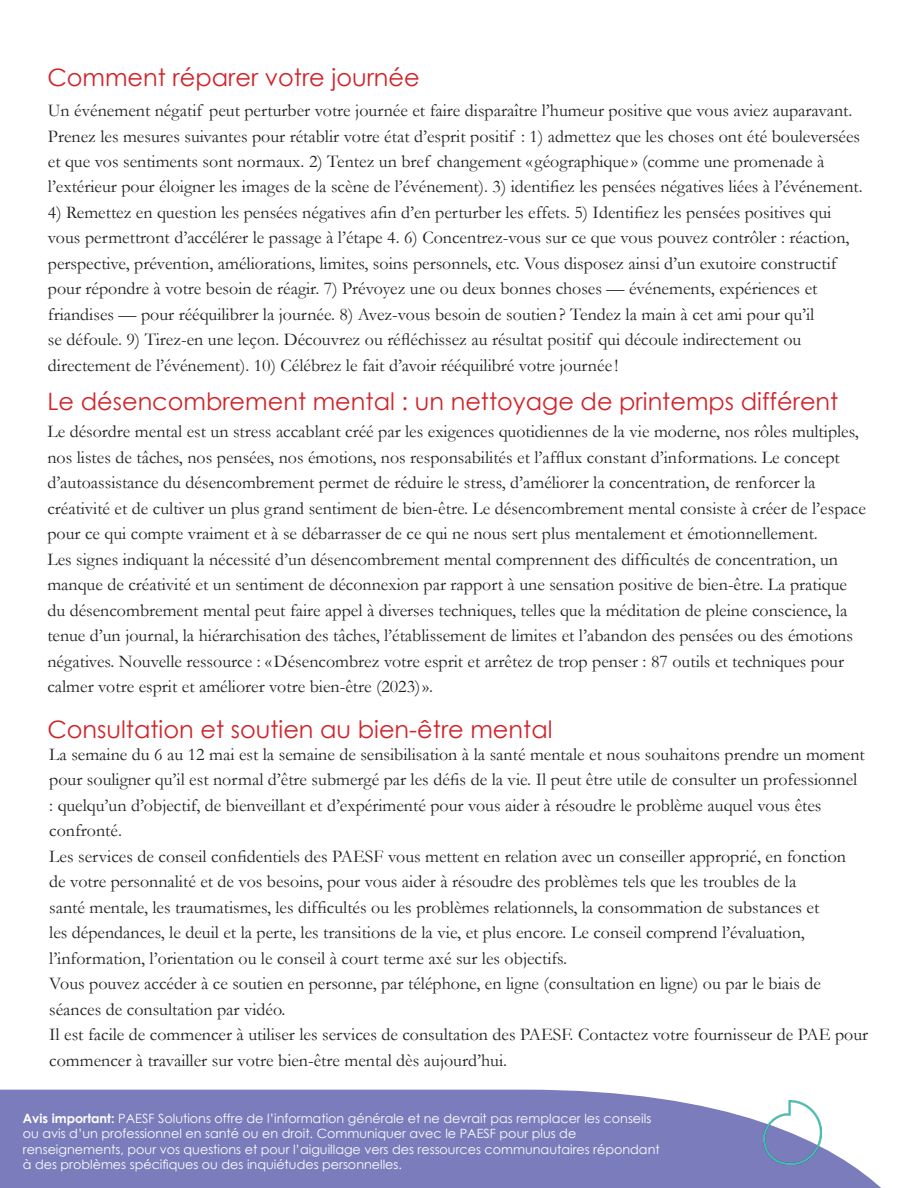
<style>
.page{position:relative;width:918px;height:1188px;background:#fff}
.page>*{position:absolute;margin:0;border:0;box-sizing:border-box;transform-origin:0 0}
.t1{font:24px "Century Gothic";color:#d1232a}
.t2{font:18px/25.5px "Garamond";color:#231f20}
.t3{font:12.75px/15.3px "Century Gothic";color:#fff}
.s1{font-weight:700}
</style>
<div class="page">
<svg style="left:0;top:1090px;width:881px;height:98px;background:#8687c1"></svg>
<img style="left:764px;top:1100px;width:58px;height:65px">
<h1 class="t1" style="left:47px;top:61px;width:374px">Comment réparer votre journée</h1>
<p class="t2" style="left:48px;top:97px;width:816px">Un événement négatif peut perturber votre journée et faire disparaître l’humeur positive que vous aviez auparavant.<br>Prenez les mesures suivantes pour rétablir votre état d’esprit positif : 1) admettez que les choses ont été bouleversées et que vos sentiments sont normaux. 2) Tentez un bref changement « géographique » (comme une promenade à l’extérieur pour éloigner les images de la scène de l’événement). 3) identifiez les pensées négatives liées à l’événement.</p>
<p class="t2" style="left:48px;top:199px;width:803px">4) Remettez en question les pensées négatives afin d’en perturber les effets. 5) Identifiez les pensées positives qui vous permettront d’accélérer le passage à l’étape 4. 6) Concentrez-vous sur ce que vous pouvez contrôler : réaction, perspective, prévention, améliorations, limites, soins personnels, etc. Vous disposez ainsi d’un exutoire constructif pour répondre à votre besoin de réagir. 7) Prévoyez une ou deux bonnes choses — événements, expériences et friandises — pour rééquilibrer la journée. 8) Avez-vous besoin de soutien ? Tendez la main à cet ami pour qu’il<br>se défoule. 9) Tirez-en une leçon. Découvrez ou réfléchissez au résultat positif qui découle indirectement ou directement de l’événement). 10) Célébrez le fait d’avoir rééquilibré votre journée !</p>
<h1 class="t1" style="left:47px;top:384px;width:793px">Le désencombrement mental : un nettoyage de printemps différent</h1>
<p class="t2" style="left:47px;top:418px;width:820px">Le désordre mental est un stress accablant créé par les exigences quotidiennes de la vie moderne, nos rôles multiples, nos listes de tâches, nos pensées, nos émotions, nos responsabilités et l’afflux constant d’informations. Le concept d’autoassistance du désencombrement permet de réduire le stress, d’améliorer la concentration, de renforcer la créativité et de cultiver un plus grand sentiment de bien-être. Le désencombrement mental consiste à créer de l’espace pour ce qui compte vraiment et à se débarrasser de ce qui ne nous sert plus mentalement et émotionnellement.<br>Les signes indiquant la nécessité d’un désencombrement mental comprennent des difficultés de concentration, un manque de créativité et un sentiment de déconnexion par rapport à une sensation positive de bien-être. La pratique du désencombrement mental peut faire appel à diverses techniques, telles que la méditation de pleine conscience, la tenue d’un journal, la hiérarchisation des tâches, l’établissement de limites et l’abandon des pensées ou des émotions négatives. Nouvelle ressource : « Désencombrez votre esprit et arrêtez de trop penser : 87 outils et techniques pour calmer votre esprit et améliorer votre bien-être (2023) ».</p>
<h1 class="t1" style="left:47px;top:713px;width:507px">Consultation et soutien au bien-être mental</h1>
<p class="t2" style="left:49px;top:741px;width:820px">La semaine du 6 au 12 mai est la semaine de sensibilisation à la santé mentale et nous souhaitons prendre un moment pour souligner qu’il est normal d’être submergé par les défis de la vie. Il peut être utile de consulter un professionnel<br>: quelqu’un d’objectif, de bienveillant et d’expérimenté pour vous aider à résoudre le problème auquel vous êtes confronté.<br>Les services de conseil confidentiels des PAESF vous mettent en relation avec un conseiller approprié, en fonction<br>de votre personnalité et de vos besoins, pour vous aider à résoudre des problèmes tels que les troubles de la<br>santé mentale, les traumatismes, les difficultés ou les problèmes relationnels, la consommation de substances et<br>les dépendances, le deuil et la perte, les transitions de la vie, et plus encore. Le conseil comprend l’évaluation, l’information, l’orientation ou le conseil à court terme axé sur les objectifs.<br>Vous pouvez accéder à ce soutien en personne, par téléphone, en ligne (consultation en ligne) ou par le biais de séances de consultation par vidéo.<br>Il est facile de commencer à utiliser les services de consultation des PAESF. Contactez votre fournisseur de PAE pour commencer à travailler sur votre bien-être mental dès aujourd’hui.</p>
<p class="t3" style="left:23px;top:1111px;width:638px"><span class="s1">Avis important:</span> PAESF Solutions offre de l’information générale et ne devrait pas remplacer les conseils ou avis d’un professionnel en santé ou en droit. Communiquer avec le PAESF pour plus de renseignements, pour vos questions et pour l’aiguillage vers des ressources communautaires répondant à des problèmes spécifiques ou des inquiétudes personnelles.</p>
</div>
